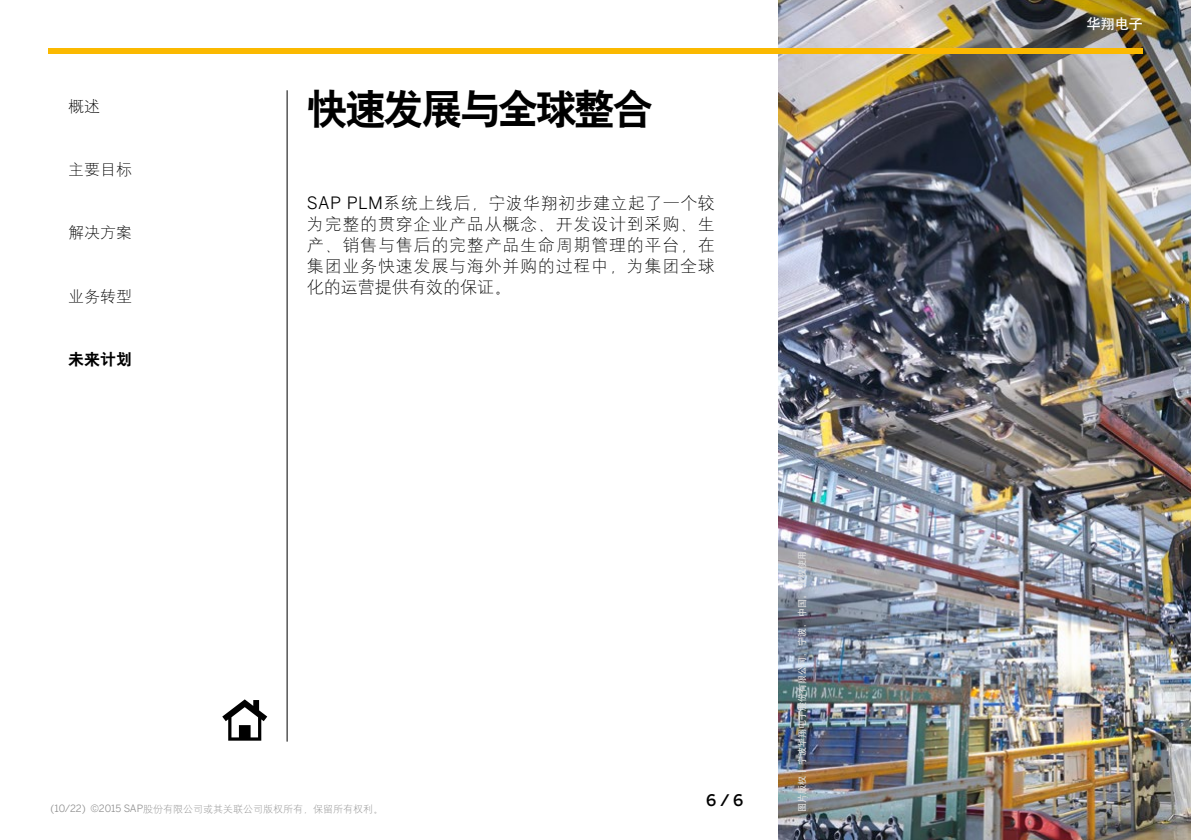
<style>
.page{position:relative;width:1191px;height:840px;background:#fff}
.page>*{position:absolute;margin:0;border:0;box-sizing:border-box;transform-origin:0 0}
.t1{font:41px "H Yb 2 gj";letter-spacing:-.07em;color:#000}
.t2{font:17px/21px "H Yg 1 gj";letter-spacing:.045em;color:#000;text-align:justify}
.t3{font:16px "H Yg 1 gj";color:#000}
.t4{font:16px "H Yb 2 gj";color:#000}
.t5{font:500 16px "Benton Sans";color:#000}
.t6{font:14px "H Yb 1 gj";color:#fff}
.t7{font:10px "H Yg 1 gj";color:#8d8d8d}
.t8{font:9px "H Yb 1 gj";color:#dfdfdf}
.s1{font-family:"Benton Sans"}
.s2{font-family:"Benton Sans";font-weight:500}
</style>
<div class="page">
<img style="left:778px;top:0;width:413px;height:839px">
<hr style="left:287px;top:90px;width:1px;height:651px;background:#000">
<div style="left:48px;top:48px;width:1094px;height:6px;background:#fbb900"></div>
<svg style="left:222px;top:699px;width:45px;height:41px"></svg>
<p class="t3" style="left:68px;top:98px;width:33px">概述</p>
<p class="t3" style="left:68px;top:161px;width:65px">主要目标</p>
<p class="t3" style="left:68px;top:224px;width:65px">解决方案</p>
<p class="t3" style="left:68px;top:287px;width:65px">业务转型</p>
<p class="t4" style="left:68px;top:350px;width:65px">未来计划</p>
<h1 class="t1" style="left:307px;top:88px;width:348px">快速发展与全球整合</h1>
<p class="t2" style="left:307px;top:192px;width:409px"><span class="s1">SAP PLM</span>系统上线后，宁波华翔初步建立起了一个较为完整的贯穿企业产品从概念、开发设计到采购、生产、销售与售后的完整产品生命周期管理的平台，在集团业务快速发展与海外并购的过程中，为集团全球化的运营提供有效的保证。</p>
<p class="t7" style="left:50px;top:803px;width:334px"><span class="s1">(10/22) ©2015 SAP</span>股份有限公司或其关联公司版权所有，保留所有权利。</p>
<p class="t5" style="left:706px;top:788px;width:39px">6/6</p>
<p class="t8" style="left:797px;top:811px;width:270px;rotate:-90deg">图片版权 <span class="s2">|</span> 宁波华翔电子股份有限公司，宁波，中国。授权使用。</p>
<p class="t6" style="left:1086px;top:17px;width:57px">华翔电子</p>
</div>
